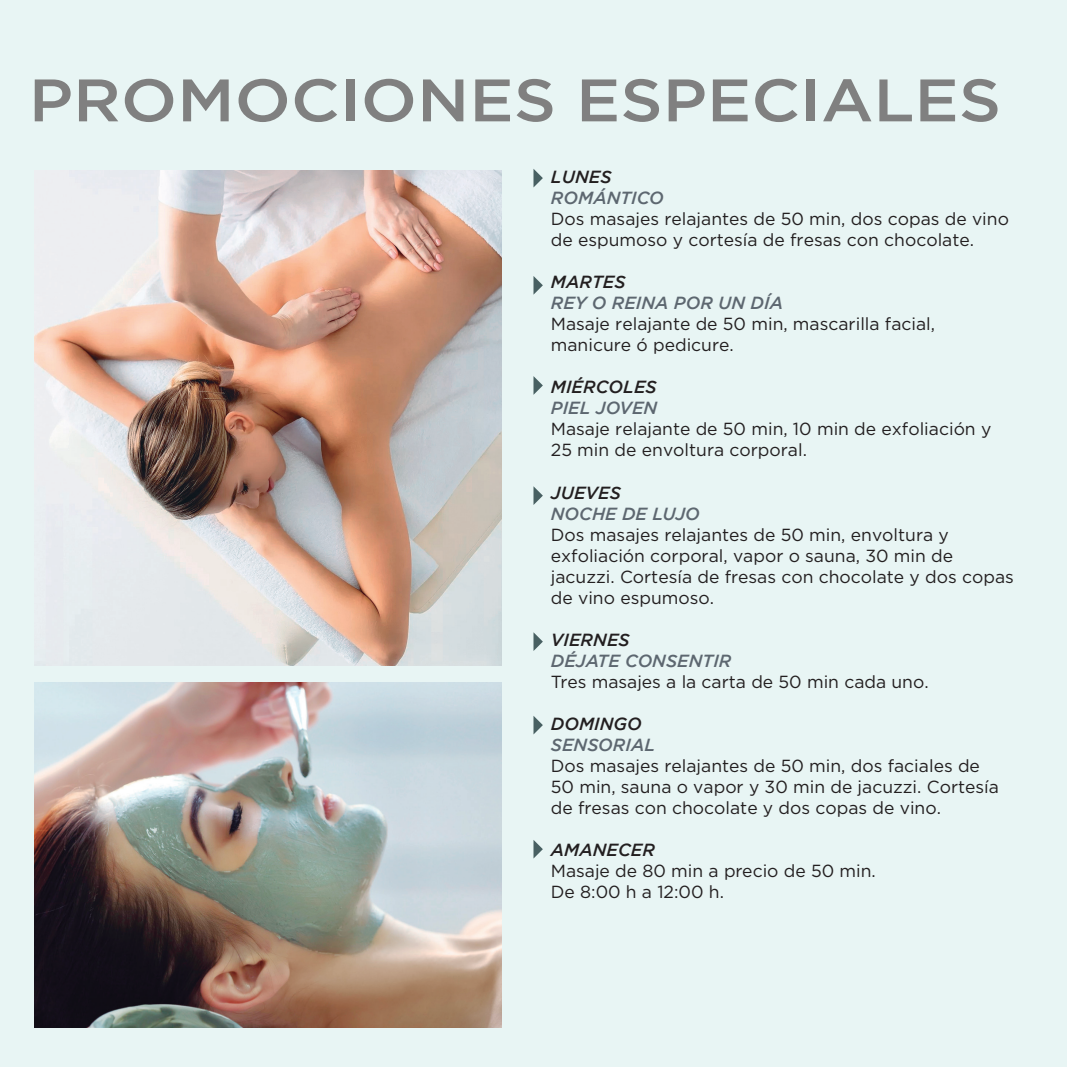
<style>
.page{position:relative;width:1067px;height:1067px;background:#e8f5f4}
.page>*{position:absolute;margin:0;border:0;box-sizing:border-box;transform-origin:0 0}
.t1{font:500 59.85px "Gotham";color:#808080;scale:1.11 1}
.t2{font:17.5px/21px "Gotham";color:#231f20}
.t3{font:italic 500 17.5px "Gotham";color:#5d6770}
.t4{font:italic 500 17.5px "Gotham";color:#231f20}
</style>
<div class="page">
<hr style="left:1066px;top:0;width:1px;height:1067px;background:#997c84">
<img style="left:35px;top:682px;width:466px;height:345px">
<img style="left:35px;top:171px;width:466px;height:494px">
<svg style="left:533px;top:169px;width:10px;height:18px"></svg>
<svg style="left:533px;top:276px;width:10px;height:19px"></svg>
<svg style="left:533px;top:376px;width:10px;height:19px"></svg>
<svg style="left:533px;top:486px;width:10px;height:19px"></svg>
<svg style="left:533px;top:716px;width:10px;height:18px"></svg>
<svg style="left:533px;top:632px;width:10px;height:19px"></svg>
<svg style="left:533px;top:840px;width:10px;height:18px"></svg>
<h1 class="t1" style="left:29px;top:61px;width:877px">PROMOCIONES ESPECIALES</h1>
<p class="t4" style="left:551px;top:167px;width:62px">LUNES</p>
<p class="t3" style="left:551px;top:188px;width:114px">ROMÁNTICO</p>
<p class="t2" style="left:551px;top:208px;width:459px">Dos masajes relajantes de 50 min, dos copas de vino de espumoso y cortesía de fresas con chocolate.</p>
<p class="t4" style="left:551px;top:272px;width:76px">MARTES</p>
<p class="t3" style="left:551px;top:293px;width:234px">REY O REINA POR UN DÍA</p>
<p class="t2" style="left:551px;top:313px;width:386px">Masaje relajante de 50 min, mascarilla facial, manicure ó pedicure.</p>
<p class="t4" style="left:551px;top:377px;width:107px">MIÉRCOLES</p>
<p class="t3" style="left:551px;top:398px;width:108px">PIEL JOVEN</p>
<p class="t2" style="left:551px;top:418px;width:442px">Masaje relajante de 50 min, 10 min de exfoliación y<br>25 min de envoltura corporal.</p>
<p class="t4" style="left:551px;top:482px;width:72px">JUEVES</p>
<p class="t3" style="left:551px;top:503px;width:150px">NOCHE DE LUJO</p>
<p class="t2" style="left:551px;top:523px;width:464px">Dos masajes relajantes de 50 min, envoltura y exfoliación corporal, vapor o sauna, 30 min de jacuzzi. Cortesía de fresas con chocolate y dos copas de vino espumoso.</p>
<p class="t4" style="left:551px;top:629px;width:80px">VIERNES</p>
<p class="t3" style="left:551px;top:650px;width:182px">DÉJATE CONSENTIR</p>
<p class="t2" style="left:551px;top:670px;width:379px">Tres masajes a la carta de 50 min cada uno.</p>
<p class="t4" style="left:551px;top:713px;width:92px">DOMINGO</p>
<p class="t3" style="left:551px;top:734px;width:106px">SENSORIAL</p>
<p class="t2" style="left:551px;top:754px;width:449px">Dos masajes relajantes de 50 min, dos faciales de<br>50 min, sauna o vapor y 30 min de jacuzzi. Cortesía de fresas con chocolate y dos copas de vino.</p>
<p class="t4" style="left:551px;top:839px;width:106px">AMANECER</p>
<p class="t2" style="left:551px;top:859px;width:326px">Masaje de 80 min a precio de 50 min.<br>De 8:00 h a 12:00 h.</p>
</div>
